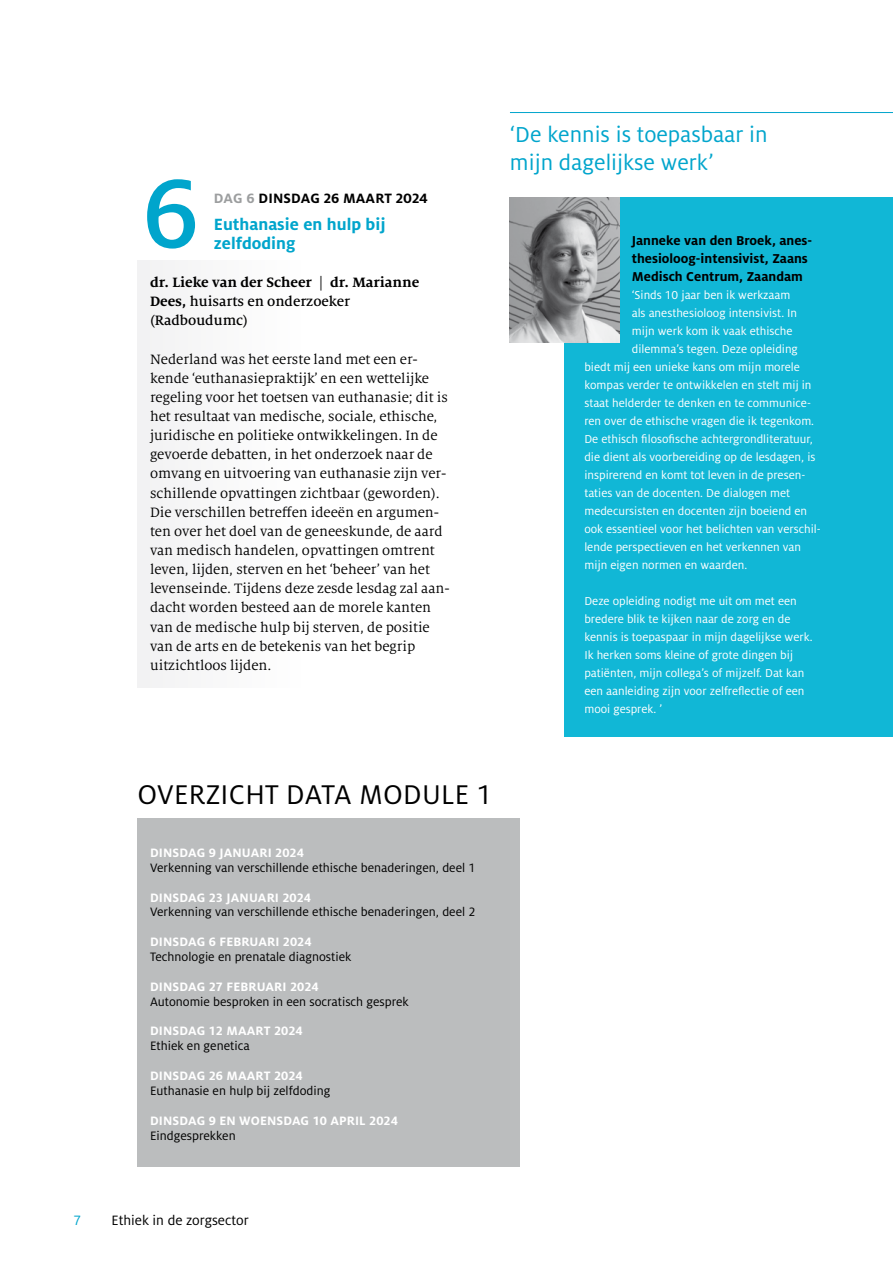
<style>
.page{position:relative;width:893px;height:1263px;background:#fff}
.page>*{position:absolute;margin:0;border:0;box-sizing:border-box;transform-origin:0 0}
.t1{font:500 108.45px "Milo OT";color:#00a5cc}
.t2{font:30px "Milo OT";letter-spacing:.01em;color:#000}
.t3{font:24px/28.7px "Milo OT";color:#00a5cc}
.t4{font:700 18px/19.2px "Milo OT";color:#00a5cc}
.t5{font:15px/19.2px "Milo Serif OT";color:#000}
.t6{font:700 15px/19.2px "Milo Serif OT";color:#000}
.t7{font:700 15px "Milo OT";letter-spacing:.01em;color:#000}
.t8{font:15px "Milo OT";color:#000}
.t9{font:15px "Milo OT";color:#00a5cc}
.t10{font:700 14.25px/18px "Milo OT";color:#000}
.t11{font:13.5px "Milo OT";color:#000}
.t12{font:700 13.5px "Milo OT";letter-spacing:.01em;color:#fff}
.t13{font:12.75px/18px "Milo OT";color:#fff}
.s1{color:#9c9e9f}
.s2{font-weight:500}
</style>
<div class="page">
<div style="left:137px;top:260px;width:164px;height:428px;background:#f2f2f3"></div>
<div style="left:137px;top:818px;width:383px;height:349px;background:#bbbdbe"></div>
<div style="left:564px;top:198px;width:329px;height:539px;background:#11b7d6"></div>
<hr style="left:510px;top:112px;width:383px;height:1px;background:#00a5cc">
<img style="left:510px;top:198px;width:109px;height:144px">
<h1 class="t1" style="left:142px;top:154px;width:59px">6</h1>
<p class="t7" style="left:214px;top:190px;width:215px"><span class="s1">DAG 6</span> DINSDAG 26 MAART 2024</p>
<h3 class="t4" style="left:214px;top:214px;width:173px">Euthanasie en hulp bij zelfdoding</h3>
<p class="t6" style="left:150px;top:273px;width:271px">dr. Lieke van der Scheer <span class="s2">|</span> dr. Marianne<br>Dees, <span class="s2">huisarts en onderzoeker (Radboudumc)</span></p>
<p class="t5" style="left:150px;top:350px;width:301px">Nederland was het eerste land met een er&shy;kende ‘euthanasiepraktijk’ en een wettelijke regeling voor het toetsen van euthanasie; dit is het resultaat van medische, sociale, ethische, juridische en politieke ontwikkelingen. In de gevoerde debatten, in het onderzoek naar de omvang en uitvoering van euthanasie zijn ver&shy;schillende opvattingen zichtbaar (geworden).<br>Die verschillen betreffen ideeën en argumen&shy;ten over het doel van de geneeskunde, de aard van medisch handelen, opvattingen omtrent leven, lijden, sterven en het ‘beheer’ van het levenseinde. Tijdens deze zesde lesdag zal aan&shy;dacht worden besteed aan de morele kanten van de medische hulp bij sterven, de positie van de arts en de betekenis van het begrip uitzichtloos lijden.</p>
<h3 class="t3" style="left:510px;top:120px;width:259px">‘De kennis is toepasbaar in mijn dagelijkse werk’</h3>
<p class="t10" style="left:632px;top:231px;width:182px">Janneke van den Broek, anes&shy;thesioloog-intensivist, Zaans<br>Medisch Centrum, Zaandam</p>
<p class="t13" style="left:632px;top:286px;width:160px">‘Sinds 10 jaar ben ik werkzaam</p>
<p class="t13" style="left:632px;top:304px;width:167px">als anesthesioloog intensivist. In</p>
<p class="t13" style="left:632px;top:322px;width:162px">mijn werk kom ik vaak ethische</p>
<p class="t13" style="left:632px;top:340px;width:168px">dilemma’s tegen. Deze opleiding</p>
<p class="t13" style="left:584px;top:358px;width:217px">biedt mij een unieke kans om mijn morele</p>
<p class="t13" style="left:584px;top:376px;width:229px">kompas verder te ontwikkelen en stelt mij in</p>
<p class="t13" style="left:584px;top:394px;width:228px">staat helderder te denken en te communice-</p>
<p class="t13" style="left:584px;top:412px;width:231px">ren over de ethische vragen die ik tegenkom.</p>
<p class="t13" style="left:584px;top:430px;width:230px">De ethisch filosofische achtergrondliteratuur,</p>
<p class="t13" style="left:584px;top:448px;width:233px">die dient als voorbereiding op de lesdagen, is</p>
<p class="t13" style="left:584px;top:466px;width:222px">inspirerend en komt tot leven in de presen-</p>
<p class="t13" style="left:584px;top:484px;width:207px">taties van de docenten. De dialogen met</p>
<p class="t13" style="left:584px;top:502px;width:224px">medecursisten en docenten zijn boeiend en</p>
<p class="t13" style="left:584px;top:520px;width:238px">ook essentieel voor het belichten van verschil-</p>
<p class="t13" style="left:584px;top:538px;width:218px">lende perspectieven en het verkennen van</p>
<p class="t13" style="left:584px;top:556px;width:164px">mijn eigen normen en waarden.</p>
<p class="t13" style="left:584px;top:592px;width:230px">Deze opleiding nodigt me uit om met een bredere blik te kijken naar de zorg en de kennis is toepaspaar in mijn dagelijkse werk.<br>Ik herken soms kleine of grote dingen bij patiënten, mijn collega’s of mijzelf. Dat kan een aanleiding zijn voor zelfreflectie of een mooi gesprek. ’</p>
<h2 class="t2" style="left:137px;top:778px;width:357px">OVERZICHT DATA MODULE 1</h2>
<p class="t12" style="left:150px;top:845px;width:155px">DINSDAG 9 JANUARI 2024</p>
<p class="t11" style="left:150px;top:860px;width:327px">Verkenning van verschillende ethische benaderingen, deel 1</p>
<p class="t12" style="left:150px;top:890px;width:162px">DINSDAG 23 JANUARI 2024</p>
<p class="t11" style="left:150px;top:905px;width:327px">Verkenning van verschillende ethische benaderingen, deel 2</p>
<p class="t12" style="left:150px;top:934px;width:163px">DINSDAG 6 FEBRUARI 2024</p>
<p class="t11" style="left:150px;top:949px;width:203px">Technologie en prenatale diagnostiek</p>
<p class="t12" style="left:150px;top:979px;width:170px">DINSDAG 27 FEBRUARI 2024</p>
<p class="t11" style="left:150px;top:994px;width:260px">Autonomie besproken in een socratisch gesprek</p>
<p class="t12" style="left:150px;top:1023px;width:154px">DINSDAG 12 MAART 2024</p>
<p class="t11" style="left:150px;top:1039px;width:101px">Ethiek en genetica</p>
<p class="t12" style="left:150px;top:1068px;width:154px">DINSDAG 26 MAART 2024</p>
<p class="t11" style="left:150px;top:1083px;width:182px">Euthanasie en hulp bij zelfdoding</p>
<p class="t12" style="left:150px;top:1113px;width:249px">DINSDAG 9 EN WOENSDAG 10 APRIL 2024</p>
<p class="t11" style="left:150px;top:1128px;width:87px">Eindgesprekken</p>
<p class="t9" style="left:73px;top:1212px;width:9px">7</p>
<p class="t8" style="left:112px;top:1212px;width:139px">Ethiek in de zorgsector</p>
</div>
